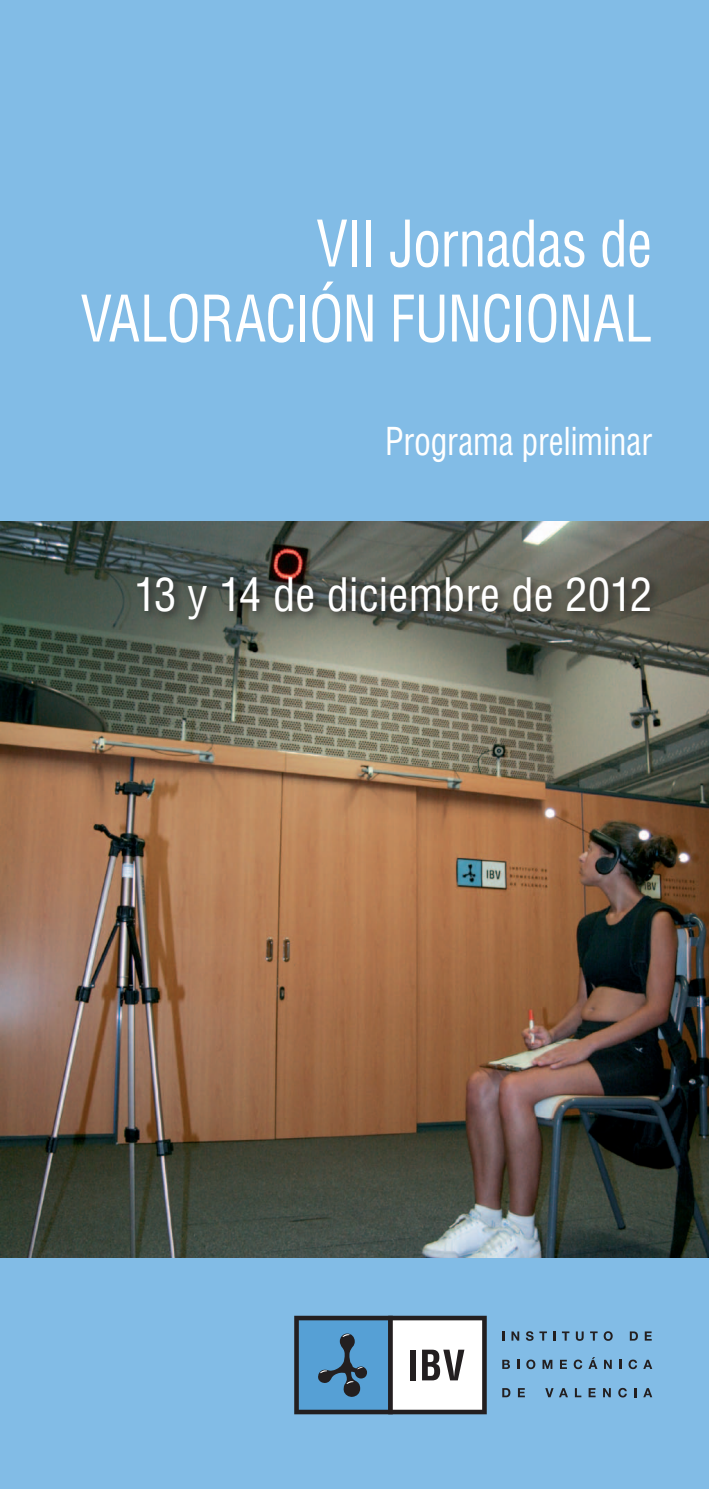
<style>
.page{position:relative;width:709px;height:1489px;background:#fff}
.page>*{position:absolute;margin:0;border:0;box-sizing:border-box;transform-origin:0 0}
.t1{font:condensed 62.5px/75px "Helvetica LT Std";letter-spacing:-.015em;color:#fff;text-align:right;scale:.9 1}
.t2{font:condensed 45px "Helvetica LT Std";letter-spacing:-.005em;color:#fff}
.t3{font:condensed 37.5px "Helvetica LT Std";letter-spacing:-.015em;color:#fff;scale:.9 1}
</style>
<div class="page">
<div style="left:0;top:0;width:709px;height:1488px;background:#82bce6"></div>
<img style="left:0;top:522px;width:709px;height:735px">
<svg style="left:294px;top:1315px;width:193px;height:99px;background:#88a2b6"></svg>
<svg style="left:502px;top:1388px;width:8px;height:9px"></svg>
<svg style="left:518px;top:1388px;width:7px;height:9px"></svg>
<svg style="left:545px;top:1388px;width:8px;height:9px"></svg>
<svg style="left:559px;top:1388px;width:9px;height:9px"></svg>
<svg style="left:575px;top:1388px;width:6px;height:9px"></svg>
<svg style="left:588px;top:1388px;width:7px;height:9px"></svg>
<svg style="left:603px;top:1388px;width:8px;height:9px"></svg>
<svg style="left:618px;top:1387px;width:9px;height:10px"></svg>
<svg style="left:634px;top:1388px;width:2px;height:9px"></svg>
<svg style="left:643px;top:1388px;width:9px;height:9px"></svg>
<svg style="left:502px;top:1359px;width:8px;height:9px"></svg>
<svg style="left:517px;top:1359px;width:2px;height:9px"></svg>
<svg style="left:526px;top:1359px;width:9px;height:9px"></svg>
<svg style="left:542px;top:1359px;width:10px;height:9px"></svg>
<svg style="left:560px;top:1359px;width:7px;height:9px"></svg>
<svg style="left:573px;top:1359px;width:9px;height:9px"></svg>
<svg style="left:589px;top:1357px;width:8px;height:11px"></svg>
<svg style="left:604px;top:1359px;width:7px;height:9px"></svg>
<svg style="left:619px;top:1359px;width:2px;height:9px"></svg>
<svg style="left:628px;top:1359px;width:9px;height:9px"></svg>
<svg style="left:643px;top:1359px;width:9px;height:9px"></svg>
<svg style="left:502px;top:1331px;width:2px;height:9px"></svg>
<svg style="left:511px;top:1331px;width:8px;height:9px"></svg>
<svg style="left:526px;top:1331px;width:7px;height:9px"></svg>
<svg style="left:539px;top:1331px;width:8px;height:9px"></svg>
<svg style="left:553px;top:1331px;width:2px;height:9px"></svg>
<svg style="left:562px;top:1331px;width:7px;height:9px"></svg>
<svg style="left:576px;top:1331px;width:7px;height:9px"></svg>
<svg style="left:590px;top:1331px;width:7px;height:9px"></svg>
<svg style="left:603px;top:1331px;width:9px;height:9px"></svg>
<svg style="left:630px;top:1331px;width:8px;height:9px"></svg>
<svg style="left:644px;top:1331px;width:7px;height:9px"></svg>
<div style="left:133px;top:573px;width:527px;height:56px;background:#231f20;opacity:.75"></div>
<p class="t1" style="left:81px;top:206px;width:636px">VII Jornadas de<br>VALORACIÓN FUNCIONAL</p>
<p class="t3" style="left:385px;top:418px;width:298px">Programa preliminar</p>
<p class="t2" style="left:134px;top:566px;width:519px">13 y 14 de diciembre de 2012</p>
</div>
